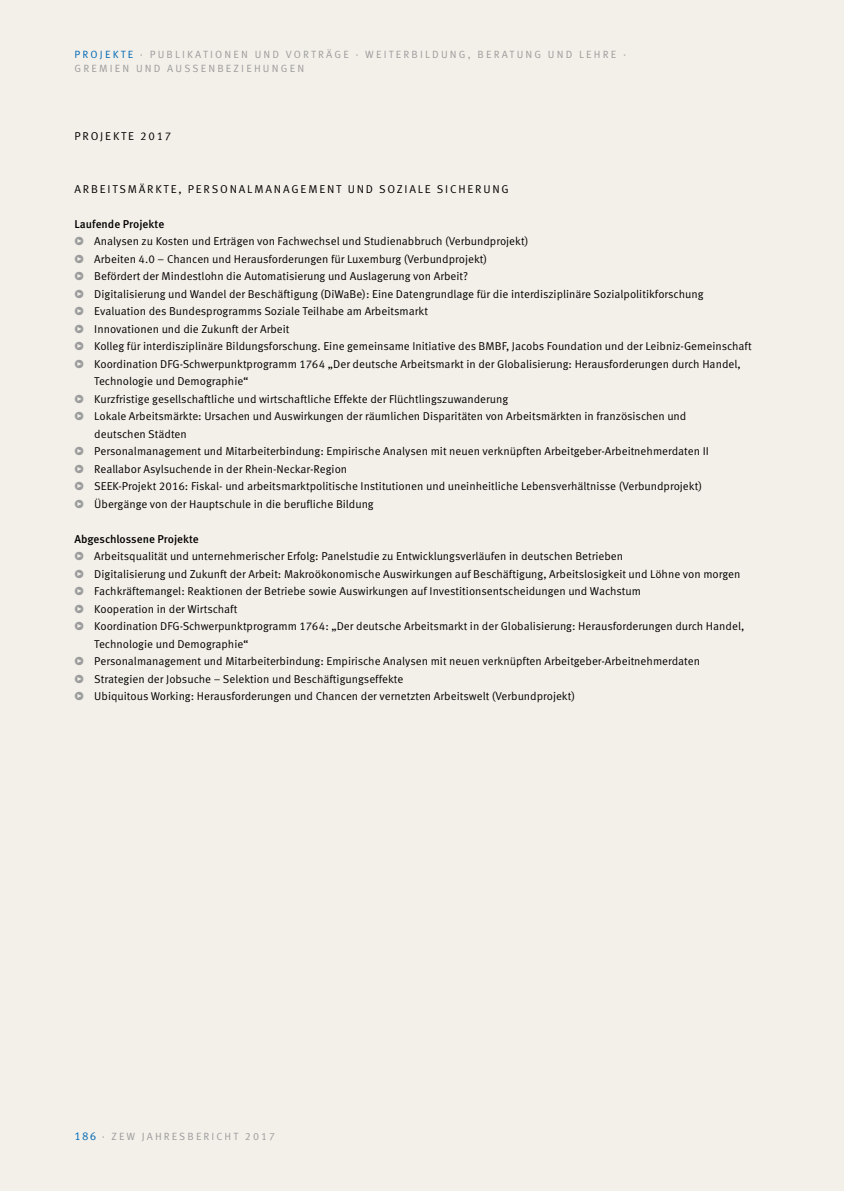
<style>
.page{position:relative;width:844px;height:1191px;background:#fff}
.page>*{position:absolute;margin:0;border:0;box-sizing:border-box;transform-origin:0 0}
.t1{font:11.38px "Meta Pro";color:#000}
.t2{font:11.38px "Meta Pro";letter-spacing:.16em;color:#000}
.t3{font:500 11.38px "Meta Pro";color:#000}
.t4{font:10.5px/14px "Meta Pro";letter-spacing:.21em;color:#9c9c9d}
.s1{color:#0068b4}
.s2{color:#9c9c9d}
.s3{font-size:11.38px;color:#0068b4}
</style>
<div class="page">
<div style="left:0;top:0;width:843px;height:1191px;background:#f3f0e9"></div>
<p class="t4" style="left:74px;top:47px;width:553px"><span class="s1">PROJEKTE</span> · PUBLIKATIONEN UND VORTRÄGE · WEITERBILDUNG, BERATUNG UND LEHRE ·<br>GREMIEN UND AUSSENBEZIEHUNGEN</p>
<p class="t2" style="left:74px;top:129px;width:98px">PROJEKTE 2017</p>
<p class="t2" style="left:74px;top:181px;width:435px">ARBEITSMÄRKTE, PERSONALMANAGEMENT UND SOZIALE SICHERUNG</p>
<p class="t3" style="left:74px;top:216px;width:91px">Laufende Projekte</p>
<p class="t1" style="left:74px;top:234px;width:455px"><span class="s2">ͮ</span> Analysen zu Kosten und Erträgen von Fachwechsel und Studienabbruch (Verbundprojekt)</p>
<p class="t1" style="left:74px;top:251px;width:414px"><span class="s2">ͮ</span> Arbeiten 4.0 – Chancen und Herausforderungen für Luxemburg (Verbundprojekt)</p>
<p class="t1" style="left:74px;top:269px;width:395px"><span class="s2">ͮ</span> Befördert der Mindestlohn die Automatisierung und Auslagerung von Arbeit?</p>
<p class="t1" style="left:74px;top:286px;width:630px"><span class="s2">ͮ</span> Digitalisierung und Wandel der Beschäftigung (DiWaBe): Eine Datengrundlage für die interdisziplinäre Sozialpolitikforschung</p>
<p class="t1" style="left:74px;top:304px;width:355px"><span class="s2">ͮ</span> Evaluation des Bundesprogramms Soziale Teilhabe am Arbeitsmarkt</p>
<p class="t1" style="left:74px;top:321px;width:216px"><span class="s2">ͮ</span> Innovationen und die Zukunft der Arbeit</p>
<p class="t1" style="left:74px;top:339px;width:678px"><span class="s2">ͮ</span> Kolleg für interdisziplinäre Bildungsforschung. Eine gemeinsame Initiative des BMBF, Jacobs Foundation und der Leibniz-Gemeinschaft</p>
<p class="t1" style="left:74px;top:356px;width:667px"><span class="s2">ͮ</span> Koordination DFG-Schwerpunktprogramm 1764 „Der deutsche Arbeitsmarkt in der Globalisierung: Herausforderungen durch Handel,</p>
<p class="t1" style="left:94px;top:374px;width:156px">Technologie und Demographie“</p>
<p class="t1" style="left:74px;top:391px;width:435px"><span class="s2">ͮ</span> Kurzfristige gesellschaftliche und wirtschaftliche Effekte der Flüchtlingszuwanderung</p>
<p class="t1" style="left:74px;top:409px;width:613px"><span class="s2">ͮ</span> Lokale Arbeitsmärkte: Ursachen und Auswirkungen der räumlichen Disparitäten von Arbeitsmärkten in französischen und</p>
<p class="t1" style="left:94px;top:426px;width:94px">deutschen Städten</p>
<p class="t1" style="left:74px;top:444px;width:635px"><span class="s2">ͮ</span> Personalmanagement und Mitarbeiterbindung: Empirische Analysen mit neuen verknüpften Arbeitgeber-Arbeitnehmerdaten II</p>
<p class="t1" style="left:74px;top:461px;width:274px"><span class="s2">ͮ</span> Reallabor Asylsuchende in der Rhein-Neckar-Region</p>
<p class="t1" style="left:74px;top:479px;width:629px"><span class="s2">ͮ</span> SEEK-Projekt 2016: Fiskal- und arbeitsmarktpolitische Institutionen und uneinheitliche Lebensverhältnisse (Verbundprojekt)</p>
<p class="t1" style="left:74px;top:496px;width:301px"><span class="s2">ͮ</span> Übergänge von der Hauptschule in die berufliche Bildung</p>
<p class="t3" style="left:74px;top:531px;width:126px">Abgeschlossene Projekte</p>
<p class="t1" style="left:74px;top:549px;width:550px"><span class="s2">ͮ</span> Arbeitsqualität und unternehmerischer Erfolg: Panelstudie zu Entwicklungsverläufen in deutschen Betrieben</p>
<p class="t1" style="left:74px;top:566px;width:667px"><span class="s2">ͮ</span> Digitalisierung und Zukunft der Arbeit: Makroökonomische Auswirkungen auf Beschäftigung, Arbeitslosigkeit und Löhne von morgen</p>
<p class="t1" style="left:74px;top:584px;width:568px"><span class="s2">ͮ</span> Fachkräftemangel: Reaktionen der Betriebe sowie Auswirkungen auf Investitionsentscheidungen und Wachstum</p>
<p class="t1" style="left:74px;top:601px;width:164px"><span class="s2">ͮ</span> Kooperation in der Wirtschaft</p>
<p class="t1" style="left:74px;top:619px;width:671px"><span class="s2">ͮ</span> Koordination DFG-Schwerpunktprogramm 1764: „Der deutsche Arbeitsmarkt in der Globalisierung: Herausforderungen durch Handel,</p>
<p class="t1" style="left:94px;top:636px;width:156px">Technologie und Demographie“</p>
<p class="t1" style="left:74px;top:654px;width:627px"><span class="s2">ͮ</span> Personalmanagement und Mitarbeiterbindung: Empirische Analysen mit neuen verknüpften Arbeitgeber-Arbeitnehmerdaten</p>
<p class="t1" style="left:74px;top:671px;width:330px"><span class="s2">ͮ</span> Strategien der Jobsuche – Selektion und Beschäftigungseffekte</p>
<p class="t1" style="left:74px;top:689px;width:502px"><span class="s2">ͮ</span> Ubiquitous Working: Herausforderungen und Chancen der vernetzten Arbeitswelt (Verbundprojekt)</p>
<p class="t4" style="left:74px;top:1129px;width:202px"><span class="s3">186</span> · ZEW JAHRESBERICHT 2017</p>
</div>
